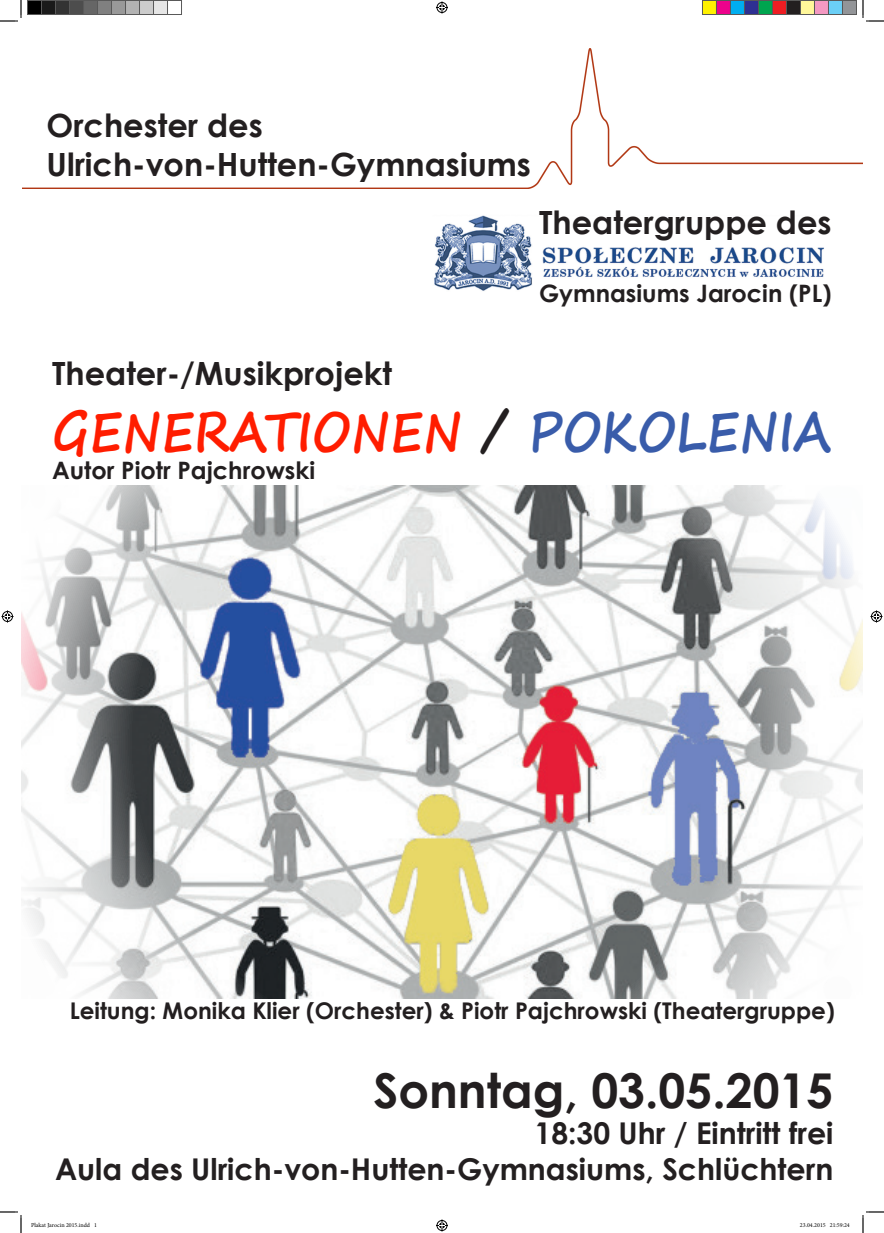
<style>
.page{position:relative;width:884px;height:1233px;background:#fff}
.page>*{position:absolute;margin:0;border:0;box-sizing:border-box;transform-origin:0 0}
.t1{font:700 55px "Segoe Print";color:#ff1d00;scale:.88 1}
.t2{font:700 48px "Century Gothic";color:#231f20}
.t3{font:700 32px "Century Gothic";color:#231f20}
.t4{font:700 30px "Century Gothic";color:#231f20}
.t5{font:700 24px "Century Gothic";color:#231f20}
.t6{font:700 23px "Century Gothic";color:#231f20}
.t7{font:6px "Minion Pro";color:#000}
.s1{color:#231f20}
.s2{color:#395caa}
</style>
<div class="page">
<img style="left:21px;top:486px;width:842px;height:512px">
<img style="left:401px;top:188px;width:423px;height:103px">
<img style="left:22px;top:48px;width:841px;height:140px">
<svg style="left:0;top:0;width:22px;height:22px"></svg>
<svg style="left:0;top:1211px;width:22px;height:22px"></svg>
<svg style="left:862px;top:0;width:22px;height:22px"></svg>
<svg style="left:862px;top:1211px;width:22px;height:22px"></svg>
<svg style="left:436px;top:1px;width:12px;height:12px"></svg>
<svg style="left:436px;top:1219px;width:12px;height:12px"></svg>
<svg style="left:2px;top:610px;width:12px;height:12px"></svg>
<svg style="left:870px;top:610px;width:12px;height:12px"></svg>
<div style="left:28px;top:0;width:13px;height:14px;background:#000"></div>
<div style="left:27px;top:0;width:15px;height:15px;border:1px solid #595959"></div>
<div style="left:42px;top:0;width:14px;height:14px;background:#1a1a1a"></div>
<div style="left:41px;top:0;width:15px;height:15px;border:1px solid #595959"></div>
<div style="left:56px;top:0;width:14px;height:14px;background:#333"></div>
<div style="left:55px;top:0;width:15px;height:15px;border:1px solid #595959"></div>
<div style="left:70px;top:0;width:14px;height:14px;background:#4d4d4d"></div>
<div style="left:69px;top:0;width:15px;height:15px;border:1px solid #595959"></div>
<div style="left:84px;top:0;width:13px;height:14px;background:#666"></div>
<div style="left:83px;top:0;width:15px;height:15px;border:1px solid #595959"></div>
<div style="left:98px;top:0;width:14px;height:14px;background:#808080"></div>
<div style="left:97px;top:0;width:15px;height:15px;border:1px solid #595959"></div>
<div style="left:112px;top:0;width:13px;height:14px;background:#999"></div>
<div style="left:111px;top:0;width:15px;height:15px;border:1px solid #595959"></div>
<div style="left:126px;top:0;width:14px;height:14px;background:#b3b3b3"></div>
<div style="left:125px;top:0;width:15px;height:15px;border:1px solid #595959"></div>
<div style="left:140px;top:0;width:14px;height:14px;background:#ccc"></div>
<div style="left:139px;top:0;width:15px;height:15px;border:1px solid #595959"></div>
<div style="left:154px;top:0;width:13px;height:14px;background:#e6e6e6"></div>
<div style="left:153px;top:0;width:15px;height:15px;border:1px solid #595959"></div>
<div style="left:167px;top:0;width:15px;height:15px;border:1px solid #595959"></div>
<div style="left:702px;top:0;width:14px;height:14px;background:#fff101"></div>
<div style="left:702px;top:0;width:15px;height:15px;border:1px solid #595959"></div>
<div style="left:716px;top:0;width:14px;height:14px;background:#ed028c"></div>
<div style="left:716px;top:0;width:15px;height:15px;border:1px solid #595959"></div>
<div style="left:730px;top:0;width:14px;height:14px;background:#00aeef"></div>
<div style="left:730px;top:0;width:15px;height:15px;border:1px solid #595959"></div>
<div style="left:744px;top:0;width:14px;height:14px;background:#2e3092"></div>
<div style="left:744px;top:0;width:15px;height:15px;border:1px solid #595959"></div>
<div style="left:758px;top:0;width:14px;height:14px;background:#00a54f"></div>
<div style="left:758px;top:0;width:15px;height:15px;border:1px solid #595959"></div>
<div style="left:772px;top:0;width:14px;height:14px;background:#ee1d23"></div>
<div style="left:772px;top:0;width:15px;height:15px;border:1px solid #595959"></div>
<div style="left:786px;top:0;width:14px;height:14px;background:#231f20"></div>
<div style="left:786px;top:0;width:15px;height:15px;border:1px solid #595959"></div>
<div style="left:800px;top:0;width:14px;height:14px;background:#fff79a"></div>
<div style="left:800px;top:0;width:15px;height:15px;border:1px solid #595959"></div>
<div style="left:814px;top:0;width:14px;height:14px;background:#f499c2"></div>
<div style="left:814px;top:0;width:15px;height:15px;border:1px solid #595959"></div>
<div style="left:828px;top:0;width:14px;height:14px;background:#6bcff6"></div>
<div style="left:828px;top:0;width:15px;height:15px;border:1px solid #595959"></div>
<div style="left:842px;top:0;width:14px;height:14px;background:#939598"></div>
<div style="left:842px;top:0;width:15px;height:15px;border:1px solid #595959"></div>
<p class="t3" style="left:47px;top:101px;width:218px">Orchester des</p>
<p class="t3" style="left:47px;top:140px;width:486px">Ulrich-von-Hutten-Gymnasiums</p>
<p class="t3" style="left:539px;top:198px;width:294px">Theatergruppe des</p>
<p class="t5" style="left:539px;top:274px;width:294px">Gymnasiums Jarocin (PL)</p>
<p class="t3" style="left:52px;top:349px;width:341px">Theater-/Musikprojekt</p>
<p class="t1" style="left:52px;top:381px;width:887px">GENERATIONEN <span class="s1">/</span> <span class="s2">POKOLENIA</span></p>
<p class="t5" style="left:52px;top:452px;width:265px">Autor Piotr Pajchrowski</p>
<p class="t6" style="left:70px;top:993px;width:766px">Leitung: Monika Klier (Orchester) &amp; Piotr Pajchrowski (Theatergruppe)</p>
<p class="t2" style="left:373px;top:1053px;width:461px">Sonntag, 03.05.2015</p>
<p class="t4" style="left:535px;top:1110px;width:300px">18:30 Uhr / Eintritt frei</p>
<p class="t4" style="left:55px;top:1146px;width:780px">Aula des Ulrich-von-Hutten-Gymnasiums, Schlüchtern</p>
<p class="t7" style="left:31px;top:1221px;width:68px">Plakat Jarocin 2015.indd 1</p>
<p class="t7" style="left:800px;top:1221px;width:51px">23.04.2015 21:59:24</p>
</div>
